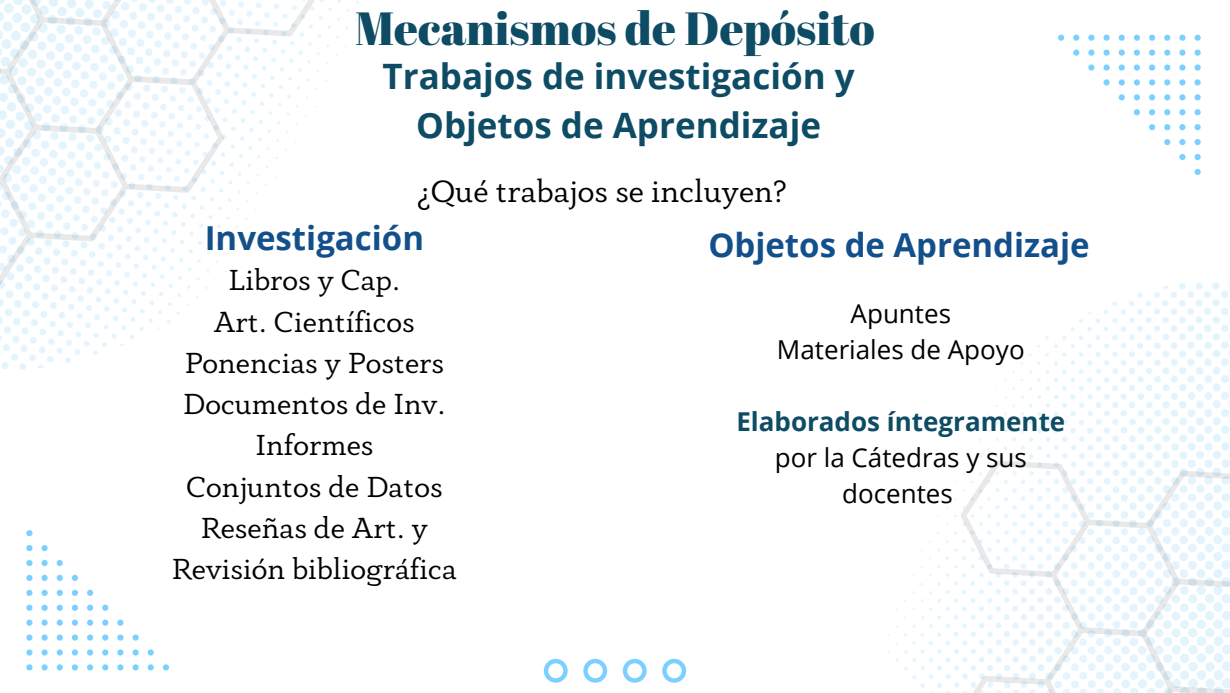
<style>
.page{position:relative;width:1230px;height:693px;background:#fff}
.page>*{position:absolute;margin:0;border:0;box-sizing:border-box;transform-origin:0 0}
.t1{font:46.5px "Abril Fatface";color:#0d4c64}
.t2{font:700 35px/48.8px "Open Sans";color:#0d4c64;text-align:center}
.t3{font:700 33px "Open Sans";color:#13508b}
.t4{font:32px "Anaphora";color:#000}
.t5{font:30px/41.2px "Anaphora";color:#000;text-align:center}
.t6{font:26px/36px "Open Sans";color:#000;text-align:center}
.s1{font-weight:700;color:#0d4c64}
</style>
<div class="page">
<svg style="left:544px;top:659px;width:142px;height:24px"></svg>
<svg style="left:1195px;top:169px;width:6px;height:6px"></svg>
<svg style="left:1195px;top:154px;width:6px;height:6px"></svg>
<svg style="left:1179px;top:154px;width:7px;height:6px"></svg>
<svg style="left:1195px;top:139px;width:6px;height:6px"></svg>
<svg style="left:1179px;top:139px;width:7px;height:6px"></svg>
<svg style="left:1164px;top:139px;width:6px;height:6px"></svg>
<svg style="left:1195px;top:124px;width:6px;height:6px"></svg>
<svg style="left:1179px;top:124px;width:7px;height:6px"></svg>
<svg style="left:1164px;top:124px;width:6px;height:6px"></svg>
<svg style="left:1149px;top:124px;width:6px;height:6px"></svg>
<svg style="left:1195px;top:109px;width:6px;height:6px"></svg>
<svg style="left:1179px;top:109px;width:7px;height:6px"></svg>
<svg style="left:1164px;top:109px;width:6px;height:6px"></svg>
<svg style="left:1149px;top:109px;width:6px;height:6px"></svg>
<svg style="left:1134px;top:109px;width:6px;height:6px"></svg>
<svg style="left:1195px;top:94px;width:6px;height:6px"></svg>
<svg style="left:1179px;top:94px;width:7px;height:6px"></svg>
<svg style="left:1164px;top:94px;width:6px;height:6px"></svg>
<svg style="left:1149px;top:94px;width:6px;height:6px"></svg>
<svg style="left:1134px;top:94px;width:6px;height:6px"></svg>
<svg style="left:1119px;top:94px;width:6px;height:6px"></svg>
<svg style="left:1195px;top:79px;width:6px;height:7px"></svg>
<svg style="left:1179px;top:79px;width:7px;height:7px"></svg>
<svg style="left:1164px;top:79px;width:6px;height:7px"></svg>
<svg style="left:1149px;top:79px;width:6px;height:7px"></svg>
<svg style="left:1134px;top:79px;width:6px;height:7px"></svg>
<svg style="left:1119px;top:79px;width:6px;height:7px"></svg>
<svg style="left:1104px;top:79px;width:6px;height:7px"></svg>
<svg style="left:1195px;top:64px;width:6px;height:7px"></svg>
<svg style="left:1179px;top:64px;width:7px;height:7px"></svg>
<svg style="left:1164px;top:64px;width:6px;height:7px"></svg>
<svg style="left:1149px;top:64px;width:6px;height:7px"></svg>
<svg style="left:1134px;top:64px;width:6px;height:7px"></svg>
<svg style="left:1119px;top:64px;width:6px;height:7px"></svg>
<svg style="left:1104px;top:64px;width:6px;height:7px"></svg>
<svg style="left:1088px;top:64px;width:7px;height:7px"></svg>
<svg style="left:1195px;top:50px;width:6px;height:6px"></svg>
<svg style="left:1179px;top:50px;width:7px;height:6px"></svg>
<svg style="left:1164px;top:50px;width:6px;height:6px"></svg>
<svg style="left:1149px;top:50px;width:6px;height:6px"></svg>
<svg style="left:1134px;top:50px;width:6px;height:6px"></svg>
<svg style="left:1119px;top:50px;width:6px;height:6px"></svg>
<svg style="left:1104px;top:50px;width:6px;height:6px"></svg>
<svg style="left:1088px;top:50px;width:7px;height:6px"></svg>
<svg style="left:1073px;top:50px;width:6px;height:6px"></svg>
<svg style="left:1195px;top:35px;width:6px;height:6px"></svg>
<svg style="left:1179px;top:35px;width:7px;height:6px"></svg>
<svg style="left:1164px;top:35px;width:6px;height:6px"></svg>
<svg style="left:1149px;top:35px;width:6px;height:6px"></svg>
<svg style="left:1134px;top:35px;width:6px;height:6px"></svg>
<svg style="left:1119px;top:35px;width:6px;height:6px"></svg>
<svg style="left:1104px;top:35px;width:6px;height:6px"></svg>
<svg style="left:1088px;top:35px;width:7px;height:6px"></svg>
<svg style="left:1073px;top:35px;width:6px;height:6px"></svg>
<svg style="left:1058px;top:35px;width:6px;height:6px"></svg>
<svg style="left:26px;top:530px;width:6px;height:6px"></svg>
<svg style="left:26px;top:545px;width:6px;height:6px"></svg>
<svg style="left:42px;top:545px;width:6px;height:6px"></svg>
<svg style="left:26px;top:560px;width:6px;height:6px"></svg>
<svg style="left:42px;top:560px;width:6px;height:6px"></svg>
<svg style="left:57px;top:560px;width:6px;height:6px"></svg>
<svg style="left:26px;top:575px;width:6px;height:6px"></svg>
<svg style="left:42px;top:575px;width:6px;height:6px"></svg>
<svg style="left:57px;top:575px;width:6px;height:6px"></svg>
<svg style="left:72px;top:575px;width:6px;height:6px"></svg>
<svg style="left:26px;top:590px;width:6px;height:6px"></svg>
<svg style="left:42px;top:590px;width:6px;height:6px"></svg>
<svg style="left:57px;top:590px;width:6px;height:6px"></svg>
<svg style="left:72px;top:590px;width:6px;height:6px"></svg>
<svg style="left:87px;top:590px;width:6px;height:6px"></svg>
<svg style="left:26px;top:605px;width:6px;height:6px"></svg>
<svg style="left:42px;top:605px;width:6px;height:6px"></svg>
<svg style="left:57px;top:605px;width:6px;height:6px"></svg>
<svg style="left:72px;top:605px;width:6px;height:6px"></svg>
<svg style="left:87px;top:605px;width:6px;height:6px"></svg>
<svg style="left:102px;top:605px;width:6px;height:6px"></svg>
<svg style="left:26px;top:620px;width:6px;height:6px"></svg>
<svg style="left:42px;top:620px;width:6px;height:6px"></svg>
<svg style="left:57px;top:620px;width:6px;height:6px"></svg>
<svg style="left:72px;top:620px;width:6px;height:6px"></svg>
<svg style="left:87px;top:620px;width:6px;height:6px"></svg>
<svg style="left:102px;top:620px;width:6px;height:6px"></svg>
<svg style="left:117px;top:620px;width:6px;height:6px"></svg>
<svg style="left:26px;top:635px;width:6px;height:6px"></svg>
<svg style="left:42px;top:635px;width:6px;height:6px"></svg>
<svg style="left:57px;top:635px;width:6px;height:6px"></svg>
<svg style="left:72px;top:635px;width:6px;height:6px"></svg>
<svg style="left:87px;top:635px;width:6px;height:6px"></svg>
<svg style="left:102px;top:635px;width:6px;height:6px"></svg>
<svg style="left:117px;top:635px;width:6px;height:6px"></svg>
<svg style="left:133px;top:635px;width:6px;height:6px"></svg>
<svg style="left:26px;top:649px;width:6px;height:7px"></svg>
<svg style="left:42px;top:649px;width:6px;height:7px"></svg>
<svg style="left:57px;top:649px;width:6px;height:7px"></svg>
<svg style="left:72px;top:649px;width:6px;height:7px"></svg>
<svg style="left:87px;top:649px;width:6px;height:7px"></svg>
<svg style="left:102px;top:649px;width:6px;height:7px"></svg>
<svg style="left:117px;top:649px;width:6px;height:7px"></svg>
<svg style="left:133px;top:649px;width:6px;height:7px"></svg>
<svg style="left:148px;top:649px;width:6px;height:7px"></svg>
<svg style="left:26px;top:664px;width:6px;height:6px"></svg>
<svg style="left:42px;top:664px;width:6px;height:6px"></svg>
<svg style="left:57px;top:664px;width:6px;height:6px"></svg>
<svg style="left:72px;top:664px;width:6px;height:6px"></svg>
<svg style="left:87px;top:664px;width:6px;height:6px"></svg>
<svg style="left:102px;top:664px;width:6px;height:6px"></svg>
<svg style="left:117px;top:664px;width:6px;height:6px"></svg>
<svg style="left:133px;top:664px;width:6px;height:6px"></svg>
<svg style="left:148px;top:664px;width:6px;height:6px"></svg>
<svg style="left:163px;top:664px;width:6px;height:6px"></svg>
<svg style="left:0;top:0;width:359px;height:370px"></svg>
<svg style="left:887px;top:282px;width:343px;height:411px"></svg>
<svg style="left:0;top:0;width:330px;height:292px"></svg>
<svg style="left:945px;top:459px;width:285px;height:234px"></svg>
<p class="t1" style="left:355px;top:-4px;width:521px">Mecanismos de Depósito</p>
<p class="t2" style="left:383px;top:51px;width:474px">Trabajos de investigación y<br>Objetos de Aprendizaje</p>
<p class="t4" style="left:418px;top:179px;width:370px">¿Qué trabajos se incluyen?</p>
<h2 class="t3" style="left:205px;top:214px;width:221px">Investigación</h2>
<p class="t3" style="left:708px;top:222px;width:383px">Objetos de Aprendizaje</p>
<p class="t6" style="left:851px;top:295px;width:102px">Apuntes</p>
<p class="t6" style="left:777px;top:331px;width:249px">Materiales de Apoyo</p>
<h1 class="t5" style="left:172px;top:262px;width:287px">Libros y Cap.<br>Art. Científicos<br>Ponencias y Posters<br>Documentos de Inv.<br>Informes<br>Conjuntos de Datos<br>Reseñas de Art. y<br>Revisión bibliográfica</h1>
<h2 class="t6" style="left:736px;top:403px;width:330px"><span class="s1">Elaborados íntegramente </span>por la Cátedras y sus docentes</h2>
</div>
